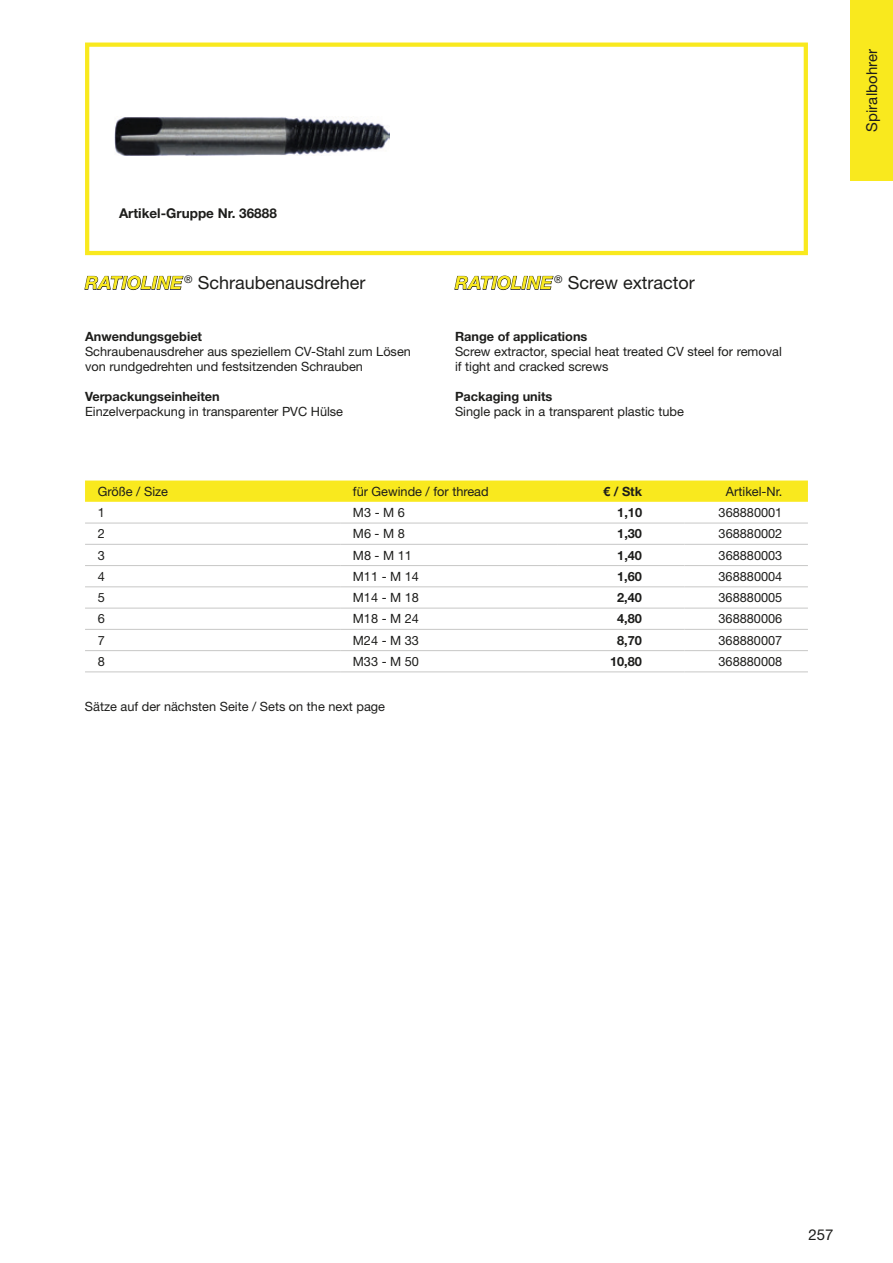
<style>
.page{position:relative;width:893px;height:1263px;background:#fff}
.page>*{position:absolute;margin:0;border:0;box-sizing:border-box;transform-origin:0 0}
.t1{font:18px "Helvetica Neue LT Std";color:#1d1d1b}
.t2{font:15px "Helvetica Neue LT Std";letter-spacing:.005em;color:#1d1d1b}
.t3{font:700 13.5px "Helvetica Neue LT Std";color:#1d1d1b}
.t4{font:12.75px/15px "Helvetica Neue LT Std";color:#1d1d1b}
.t5{font:700 12.75px "Helvetica Neue LT Std";color:#1d1d1b}
.s1{font-weight:700;font-style:italic;color:#f9e91e}
</style>
<div class="page">
<div style="left:850px;top:0;width:43px;height:181px;background:#f9e91e"></div>
<svg style="left:84px;top:275px;width:100px;height:16px"></svg>
<svg style="left:454px;top:275px;width:100px;height:16px"></svg>
<svg style="left:85px;top:43px;width:723px;height:212px"></svg>
<svg style="left:85px;top:480px;width:723px;height:22px;background:#f9e925"></svg>
<hr style="left:85px;top:523px;width:255px;height:1px;background:#c7c7c6">
<hr style="left:340px;top:523px;width:217px;height:1px;background:#c7c7c6">
<hr style="left:557px;top:523px;width:128px;height:1px;background:#c7c7c6">
<hr style="left:685px;top:523px;width:123px;height:1px;background:#c7c7c6">
<hr style="left:85px;top:544px;width:255px;height:1px;background:#c7c7c6">
<hr style="left:340px;top:544px;width:217px;height:1px;background:#c7c7c6">
<hr style="left:557px;top:544px;width:128px;height:1px;background:#c7c7c6">
<hr style="left:685px;top:544px;width:123px;height:1px;background:#c7c7c6">
<hr style="left:85px;top:565px;width:255px;height:1px;background:#c7c7c6">
<hr style="left:340px;top:565px;width:217px;height:1px;background:#c7c7c6">
<hr style="left:557px;top:565px;width:128px;height:1px;background:#c7c7c6">
<hr style="left:685px;top:565px;width:123px;height:1px;background:#c7c7c6">
<hr style="left:85px;top:587px;width:255px;height:1px;background:#c7c7c6">
<hr style="left:340px;top:587px;width:217px;height:1px;background:#c7c7c6">
<hr style="left:557px;top:587px;width:128px;height:1px;background:#c7c7c6">
<hr style="left:685px;top:587px;width:123px;height:1px;background:#c7c7c6">
<hr style="left:85px;top:608px;width:255px;height:1px;background:#c7c7c6">
<hr style="left:340px;top:608px;width:217px;height:1px;background:#c7c7c6">
<hr style="left:557px;top:608px;width:128px;height:1px;background:#c7c7c6">
<hr style="left:685px;top:608px;width:123px;height:1px;background:#c7c7c6">
<hr style="left:85px;top:629px;width:255px;height:1px;background:#c7c7c6">
<hr style="left:340px;top:629px;width:217px;height:1px;background:#c7c7c6">
<hr style="left:557px;top:629px;width:128px;height:1px;background:#c7c7c6">
<hr style="left:685px;top:629px;width:123px;height:1px;background:#c7c7c6">
<hr style="left:85px;top:650px;width:255px;height:1px;background:#c7c7c6">
<hr style="left:340px;top:650px;width:217px;height:1px;background:#c7c7c6">
<hr style="left:557px;top:650px;width:128px;height:1px;background:#c7c7c6">
<hr style="left:685px;top:650px;width:123px;height:1px;background:#c7c7c6">
<hr style="left:85px;top:672px;width:255px;height:1px;background:#c7c7c6">
<hr style="left:340px;top:672px;width:217px;height:1px;background:#c7c7c6">
<hr style="left:557px;top:672px;width:128px;height:1px;background:#c7c7c6">
<hr style="left:685px;top:672px;width:123px;height:1px;background:#c7c7c6">
<img style="left:115px;top:117px;width:274px;height:38px">
<p class="t3" style="left:119px;top:205px;width:159px">Artikel-Gruppe Nr. 36888</p>
<h1 class="t1" style="left:85px;top:272px;width:282px"><span class="s1">RATIOLINE</span> <sup>®</sup> Schraubenausdreher</h1>
<p class="t5" style="left:85px;top:328px;width:119px">Anwendungsgebiet</p>
<p class="t4" style="left:85px;top:344px;width:327px">Schraubenausdreher aus speziellem CV-Stahl zum Lösen von rundgedrehten und festsitzenden Schrauben</p>
<p class="t5" style="left:85px;top:388px;width:136px">Verpackungseinheiten</p>
<p class="t4" style="left:85px;top:404px;width:260px">Einzelverpackung in transparenter PVC Hülse</p>
<h1 class="t1" style="left:455px;top:272px;width:241px"><span class="s1">RATIOLINE</span> <sup>®</sup> Screw extractor</h1>
<p class="t5" style="left:455px;top:328px;width:134px">Range of applications</p>
<p class="t4" style="left:455px;top:344px;width:328px">Screw extractor, special heat treated CV steel for removal if tight and cracked screws</p>
<p class="t5" style="left:455px;top:388px;width:99px">Packaging units</p>
<p class="t4" style="left:455px;top:404px;width:230px">Single pack in a transparent plastic tube</p>
<p class="t4" style="left:98px;top:483px;width:72px">Größe / Size</p>
<p class="t4" style="left:353px;top:483px;width:137px">für Gewinde / for thread</p>
<p class="t5" style="left:603px;top:483px;width:40px">€ / Stk</p>
<p class="t4" style="left:726px;top:483px;width:58px">Artikel-Nr.</p>
<p class="t4" style="left:98px;top:505px;width:9px">1</p>
<p class="t4" style="left:353px;top:505px;width:53px">M3 - M 6</p>
<p class="t5" style="left:617px;top:504px;width:26px">1,10</p>
<p class="t4" style="left:719px;top:505px;width:65px">368880001</p>
<p class="t4" style="left:98px;top:526px;width:9px">2</p>
<p class="t4" style="left:353px;top:526px;width:53px">M6 - M 8</p>
<p class="t5" style="left:617px;top:526px;width:26px">1,30</p>
<p class="t4" style="left:719px;top:526px;width:65px">368880002</p>
<p class="t4" style="left:98px;top:547px;width:9px">3</p>
<p class="t4" style="left:353px;top:547px;width:61px">M8 - M 11</p>
<p class="t5" style="left:617px;top:547px;width:26px">1,40</p>
<p class="t4" style="left:719px;top:547px;width:65px">368880003</p>
<p class="t4" style="left:98px;top:568px;width:9px">4</p>
<p class="t4" style="left:353px;top:568px;width:68px">M11 - M 14</p>
<p class="t5" style="left:617px;top:568px;width:26px">1,60</p>
<p class="t4" style="left:719px;top:568px;width:65px">368880004</p>
<p class="t4" style="left:98px;top:590px;width:9px">5</p>
<p class="t4" style="left:353px;top:590px;width:68px">M14 - M 18</p>
<p class="t5" style="left:617px;top:590px;width:26px">2,40</p>
<p class="t4" style="left:718px;top:590px;width:65px">368880005</p>
<p class="t4" style="left:98px;top:611px;width:9px">6</p>
<p class="t4" style="left:353px;top:611px;width:68px">M18 - M 24</p>
<p class="t5" style="left:617px;top:611px;width:26px">4,80</p>
<p class="t4" style="left:718px;top:611px;width:65px">368880006</p>
<p class="t4" style="left:98px;top:632px;width:9px">7</p>
<p class="t4" style="left:353px;top:632px;width:68px">M24 - M 33</p>
<p class="t5" style="left:617px;top:632px;width:26px">8,70</p>
<p class="t4" style="left:718px;top:632px;width:65px">368880007</p>
<p class="t4" style="left:98px;top:653px;width:9px">8</p>
<p class="t4" style="left:353px;top:653px;width:68px">M33 - M 50</p>
<p class="t5" style="left:610px;top:653px;width:33px">10,80</p>
<p class="t4" style="left:718px;top:653px;width:65px">368880008</p>
<p class="t4" style="left:85px;top:699px;width:302px">Sätze auf der nächsten Seite / Sets on the next page</p>
<p class="t2" style="left:863px;top:132px;width:85px;rotate:-90deg">Spiralbohrer</p>
<p class="t2" style="left:808px;top:1225px;width:27px">257</p>
</div>
